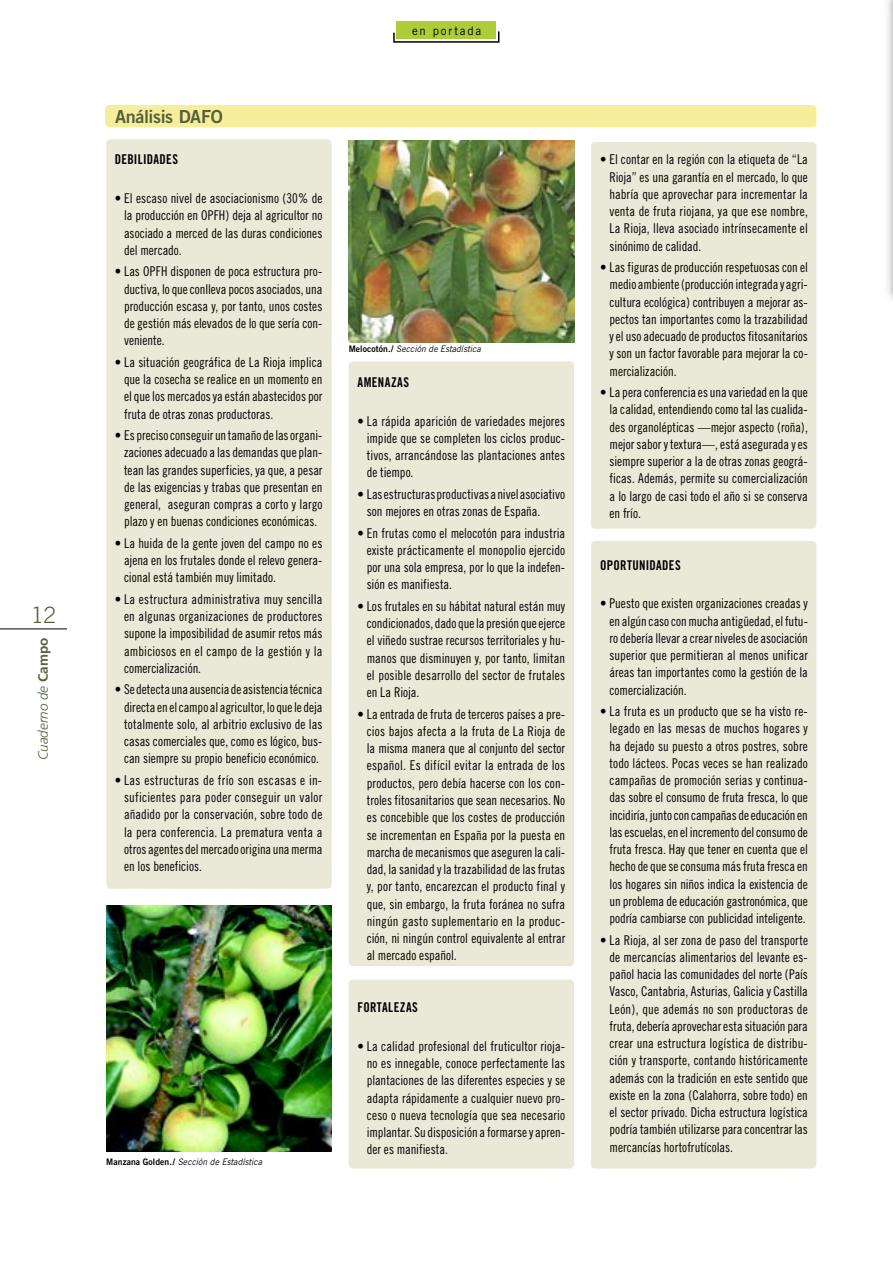
<style>
.page{position:relative;width:893px;height:1263px;background:#fff}
.page>*{position:absolute;margin:0;border:0;box-sizing:border-box;transform-origin:0 0}
.t1{font:300 22.5px "Trade Gothic";color:#52623a}
.t2{font:18px "Trade Gothic Bold Two";letter-spacing:-.025em;color:#52623a}
.t3{font:13.5px/17.2px "Trade Gothic Cond Eighteen";color:#000;text-align:justify;scale:.95 1}
.t4{font:13.5px "Trade Gothic Bold Cond Twenty";letter-spacing:.025em;color:#000;scale:.95 1}
.t5{font:italic 300 13.5px "Frutiger";color:#52623a}
.t6{font:12px "Trade Gothic";letter-spacing:.16em;color:#000;scale:.95 1}
.t7{font:italic 9px "Trade Gothic";color:#000;scale:.95 1}
.s1{font-weight:700;font-style:normal}
.s2{font-family:"Trade Gothic Bold Two";font-style:normal}
</style>
<div class="page">
<hr style="left:0;top:628px;width:67px;height:1px;background:#000">
<div style="left:591px;top:541px;width:225px;height:627px;background:#eae8d7;border-radius:4px"></div>
<div style="left:591px;top:142px;width:225px;height:387px;background:#eae8d7;border-radius:4px"></div>
<div style="left:349px;top:979px;width:225px;height:189px;background:#eae8d7;border-radius:4px"></div>
<div style="left:349px;top:361px;width:225px;height:605px;background:#eae8d7;border-radius:4px"></div>
<div style="left:106px;top:139px;width:226px;height:750px;background:#eae8d7;border-radius:4px"></div>
<div style="left:105px;top:105px;width:711px;height:22px;background:#f6ee9b;border-radius:4px"></div>
<div style="left:397px;top:21px;width:99px;height:18px;background:#accc38"></div>
<svg style="left:393px;top:30px;width:107px;height:13px"></svg>
<img style="left:349px;top:140px;width:225px;height:202px">
<img style="left:106px;top:905px;width:226px;height:247px">
<img style="left:888px;top:0;width:5px;height:299px">
<h1 class="t1" style="left:31px;top:601px;width:27px">12</h1>
<p class="t5" style="left:35px;top:760px;width:124px;rotate:-90deg">Cuaderno de <span class="s1">Campo</span></p>
<p class="t6" style="left:412px;top:23px;width:74px">en portada</p>
<h2 class="t2" style="left:115px;top:105px;width:109px">Análisis DAFO</h2>
<p class="t4" style="left:115px;top:151px;width:68px">DEBILIDADES</p>
<p class="t3" style="left:124px;top:189px;width:210px;text-indent:-9px">• El escaso nivel de asociacionismo (30% de la producción en OPFH) deja al agricultor no asociado a merced de las duras condiciones del mercado.</p>
<p class="t3" style="left:124px;top:263px;width:210px;text-indent:-9px">• Las OPFH disponen de poca estructura pro&shy;ductiva, lo que conlleva pocos asociados, una producción escasa y, por tanto, unos costes de gestión más elevados de lo que sería con&shy;veniente.</p>
<p class="t3" style="left:124px;top:353px;width:210px;text-indent:-9px">• La situación geográfica de La Rioja implica que la cosecha se realice en un momento en el que los mercados ya están abastecidos por fruta de otras zonas productoras.</p>
<p class="t3" style="left:124px;top:426px;width:210px;text-indent:-9px">• Es preciso conseguir un tamaño de las organi&shy;zaciones adecuado a las demandas que plan&shy;tean las grandes superficies, ya que, a pesar de las exigencias y trabas que presentan en general, aseguran compras a corto y largo plazo y en buenas condiciones económicas.</p>
<p class="t3" style="left:124px;top:534px;width:210px;text-indent:-9px">• La huida de la gente joven del campo no es ajena en los frutales donde el relevo genera&shy;cional está también muy limitado.</p>
<p class="t3" style="left:124px;top:590px;width:210px;text-indent:-9px">• La estructura administrativa muy sencilla en algunas organizaciones de productores supone la imposibilidad de asumir retos más ambiciosos en el campo de la gestión y la comercialización.</p>
<p class="t3" style="left:124px;top:681px;width:210px;text-indent:-9px">• Se detecta una ausencia de asistencia técnica directa en el campo al agricultor, lo que le deja totalmente solo, al arbitrio exclusivo de las casas comerciales que, como es lógico, bus&shy;can siempre su propio beneficio económico.</p>
<p class="t3" style="left:124px;top:771px;width:210px;text-indent:-9px">• Las estructuras de frío son escasas e in&shy;suficientes para poder conseguir un valor añadido por la conservación, sobre todo de la pera conferencia. La prematura venta a otros agentes del mercado origina una merma en los beneficios.</p>
<p class="t7" style="left:106px;top:1156px;width:166px"><span class="s2">Manzana Golden./</span> Sección de Estadística</p>
<p class="t7" style="left:349px;top:343px;width:140px"><span class="s2">Melocotón./</span> Sección de Estadística</p>
<p class="t4" style="left:357px;top:374px;width:56px">AMENAZAS</p>
<p class="t3" style="left:367px;top:412px;width:210px;text-indent:-9px">• La rápida aparición de variedades mejores impide que se completen los ciclos produc&shy;tivos, arrancándose las plantaciones antes de tiempo.</p>
<p class="t3" style="left:367px;top:485px;width:210px;text-indent:-9px">• Las estructuras productivas a nivel asociativo son mejores en otras zonas de España.</p>
<p class="t3" style="left:367px;top:524px;width:210px;text-indent:-9px">• En frutas como el melocotón para industria existe prácticamente el monopolio ejercido por una sola empresa, por lo que la indefen&shy;sión es manifiesta.</p>
<p class="t3" style="left:367px;top:597px;width:210px;text-indent:-9px">• Los frutales en su hábitat natural están muy condicionados, dado que la presión que ejerce el viñedo sustrae recursos territoriales y hu&shy;manos que disminuyen y, por tanto, limitan el posible desarrollo del sector de frutales en La Rioja.</p>
<p class="t3" style="left:367px;top:705px;width:210px;text-indent:-9px">• La entrada de fruta de terceros países a pre&shy;cios bajos afecta a la fruta de La Rioja de la misma manera que al conjunto del sector español. Es difícil evitar la entrada de los productos, pero debía hacerse con los con&shy;troles fitosanitarios que sean necesarios. No es concebible que los costes de producción se incrementan en España por la puesta en marcha de mecanismos que aseguren la cali&shy;dad, la sanidad y la trazabilidad de las frutas y, por tanto, encarezcan el producto final y que, sin embargo, la fruta foránea no sufra ningún gasto suplementario en la produc&shy;ción, ni ningún control equivalente al entrar al mercado español.</p>
<p class="t4" style="left:357px;top:999px;width:65px">FORTALEZAS</p>
<p class="t3" style="left:367px;top:1037px;width:210px;text-indent:-9px">• La calidad profesional del fruticultor rioja&shy;no es innegable, conoce perfectamente las plantaciones de las diferentes especies y se adapta rápidamente a cualquier nuevo pro&shy;ceso o nueva tecnología que sea necesario implantar. Su disposición a formarse y apren&shy;der es manifiesta.</p>
<p class="t3" style="left:609px;top:151px;width:210px;text-indent:-9px">• El contar en la región con la etiqueta de “La Rioja” es una garantía en el mercado, lo que habría que aprovechar para incrementar la venta de fruta riojana, ya que ese nombre, La Rioja, lleva asociado intrínsecamente el sinónimo de calidad.</p>
<p class="t3" style="left:609px;top:258px;width:210px;text-indent:-9px">• Las figuras de producción respetuosas con el medio ambiente (producción integrada y agri&shy;cultura ecológica) contribuyen a mejorar as&shy;pectos tan importantes como la trazabilidad y el uso adecuado de productos fitosanitarios y son un factor favorable para mejorar la co&shy;mercialización.</p>
<p class="t3" style="left:609px;top:383px;width:210px;text-indent:-9px">• La pera conferencia es una variedad en la que la calidad, entendiendo como tal las cualida&shy;des organolépticas —mejor aspecto (roña), mejor sabor y textura—, está asegurada y es siempre superior a la de otras zonas geográ&shy;ficas. Además, permite su comercialización a lo largo de casi todo el año si se conserva en frío.</p>
<p class="t4" style="left:600px;top:557px;width:86px">OPORTUNIDADES</p>
<p class="t3" style="left:609px;top:595px;width:210px;text-indent:-9px">• Puesto que existen organizaciones creadas y en algún caso con mucha antigüedad, el futu&shy;ro debería llevar a crear niveles de asociación superior que permitieran al menos unificar áreas tan importantes como la gestión de la comercialización.</p>
<p class="t3" style="left:609px;top:702px;width:210px;text-indent:-9px">• La fruta es un producto que se ha visto re&shy;legado en las mesas de muchos hogares y ha dejado su puesto a otros postres, sobre todo lácteos. Pocas veces se han realizado campañas de promoción serias y continua&shy;das sobre el consumo de fruta fresca, lo que incidiría, junto con campañas de educación en las escuelas, en el incremento del consumo de fruta fresca. Hay que tener en cuenta que el hecho de que se consuma más fruta fresca en los hogares sin niños indica la existencia de un problema de educación gastronómica, que podría cambiarse con publicidad inteligente.</p>
<p class="t3" style="left:609px;top:931px;width:210px;text-indent:-9px">• La Rioja, al ser zona de paso del transporte de mercancías alimentarios del levante es&shy;pañol hacia las comunidades del norte (País Vasco, Cantabria, Asturias, Galicia y Castilla León), que además no son productoras de fruta, debería aprovechar esta situación para crear una estructura logística de distribu&shy;ción y transporte, contando históricamente además con la tradición en este sentido que existe en la zona (Calahorra, sobre todo) en el sector privado. Dicha estructura logística podría también utilizarse para concentrar las mercancías hortofrutícolas.</p>
</div>
